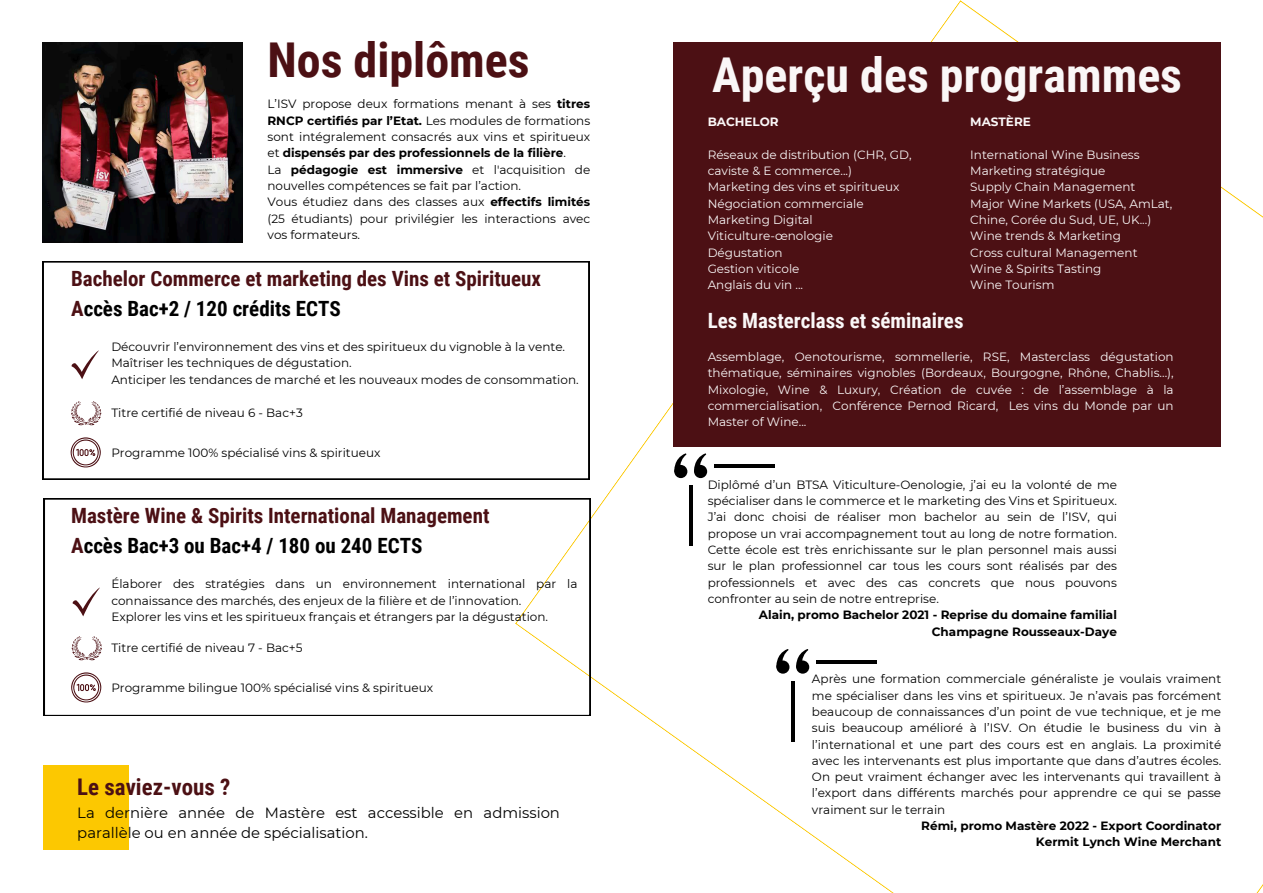
<style>
.page{position:relative;width:1263px;height:893px;background:#fff}
.page>*{position:absolute;margin:0;border:0;box-sizing:border-box;transform-origin:0 0}
.t1{font:700 48px "Roboto Condensed";color:#faf7f7}
.t2{font:700 48px "Roboto Condensed";color:#4c1014}
.t3{font:700 22.88px "Roboto Condensed";color:#4c1014}
.t4{font:700 21px/29.2px "Roboto Condensed";color:#4c1014}
.t5{font:700 21px "Roboto Condensed";color:#faf7f7}
.t6{font:14.85px/20.2px "Montserrat";color:#000}
.t7{font:12px/16.4px "Montserrat";color:#000}
.t8{font:12px/16.4px "Montserrat";color:#faf7f7}
.t9{font:700 12px/16.4px "Montserrat";color:#000;text-align:right}
.t10{font:700 12px "Montserrat";color:#faf7f7}
.s1{font-weight:700}
.s2{color:#000}
</style>
<div class="page">
<div style="left:43px;top:765px;width:86px;height:84px;background:#fcc801"></div>
<div style="left:673px;top:42px;width:548px;height:404px;background:#4c1014"></div>
<svg style="left:43px;top:261px;width:546px;height:218px"></svg>
<svg style="left:71px;top:401px;width:30px;height:24px"></svg>
<img style="left:43px;top:42px;width:200px;height:200px">
<svg style="left:44px;top:498px;width:546px;height:218px"></svg>
<svg style="left:71px;top:348px;width:30px;height:31px"></svg>
<svg style="left:71px;top:434px;width:30px;height:38px"></svg>
<svg style="left:72px;top:636px;width:30px;height:24px"></svg>
<svg style="left:72px;top:585px;width:30px;height:31px"></svg>
<svg style="left:71px;top:669px;width:30px;height:38px"></svg>
<svg style="left:694px;top:465px;width:13px;height:13px"></svg>
<svg style="left:694px;top:453px;width:12px;height:23px"></svg>
<svg style="left:674px;top:465px;width:13px;height:13px"></svg>
<svg style="left:674px;top:453px;width:13px;height:23px"></svg>
<hr style="left:689px;top:485px;width:3px;height:61px;background:#000">
<hr style="left:714px;top:464px;width:61px;height:3px;background:#000">
<div style="left:796px;top:660px;width:13px;height:13px;background:#000;border-radius:50%"></div>
<svg style="left:796px;top:649px;width:13px;height:22px"></svg>
<div style="left:776px;top:660px;width:13px;height:13px;background:#000;border-radius:50%"></div>
<svg style="left:776px;top:649px;width:13px;height:22px"></svg>
<hr style="left:791px;top:680px;width:3px;height:61px;background:#000">
<hr style="left:816px;top:660px;width:61px;height:3px;background:#000">
<h1 class="t2" style="left:267px;top:33px;width:264px">Nos diplômes</h1>
<p class="t7" style="left:267px;top:96px;width:324px">L’ISV propose deux formations menant à ses <span class="s1">titres RNCP certifiés par l’Etat.</span> Les modules de formations sont intégralement consacrés aux vins et spiritueux et <span class="s1">dispensés par des professionnels de la filière</span>.<br>La <span class="s1">pédagogie est immersive</span> et l'acquisition de nouvelles compétences se fait par l’action.<br>Vous étudiez dans des classes aux <span class="s1">effectifs limités </span>(25 étudiants) pour privilégier les interactions avec vos formateurs.</p>
<h3 class="t4" style="left:71px;top:264px;width:471px">Bachelor Commerce et marketing des Vins et Spiritueux<br>A<span class="s2">ccès Bac+2 / 120 crédits ECTS</span></h3>
<p class="t7" style="left:111px;top:339px;width:469px">Découvrir l’environnement des vins et des spiritueux du vignoble à la vente.<br>Maîtriser les techniques de dégustation.<br>Anticiper les tendances de marché et les nouveaux modes de consommation.</p>
<p class="t7" style="left:111px;top:404px;width:193px">Titre certifié de niveau 6 - Bac+3</p>
<p class="t7" style="left:111px;top:444px;width:271px">Programme 100% spécialisé vins &amp; spiritueux</p>
<h3 class="t4" style="left:71px;top:501px;width:420px">Mastère Wine &amp; Spirits International Management<br>A<span class="s2">ccès Bac+3 ou Bac+4 / 180 ou 240 ECTS</span></h3>
<p class="t7" style="left:111px;top:576px;width:468px">Élaborer des stratégies dans un environnement international par la connaissance des marchés, des enjeux de la filière et de l’innovation.<br>Explorer les vins et les spiritueux français et étrangers par la dégustation.</p>
<p class="t7" style="left:111px;top:639px;width:193px">Titre certifié de niveau 7 - Bac+5</p>
<p class="t7" style="left:111px;top:679px;width:323px">Programme bilingue 100% spécialisé vins &amp; spiritueux</p>
<h2 class="t3" style="left:77px;top:773px;width:154px">Le saviez-vous ?</h2>
<p class="t6" style="left:77px;top:802px;width:484px">La dernière année de Mastère est accessible en admission parallèle ou en année de spécialisation.</p>
<h1 class="t1" style="left:712px;top:47px;width:471px">Aperçu des programmes</h1>
<p class="t10" style="left:708px;top:115px;width:73px">BACHELOR</p>
<p class="t8" style="left:708px;top:146px;width:205px">Réseaux de distribution (CHR, GD, caviste &amp; E commerce...)<br>Marketing des vins et spiritueux<br>Négociation commerciale<br>Marketing Digital<br>Viticulture-œnologie<br>Dégustation<br>Gestion viticole<br>Anglais du vin ...</p>
<p class="t10" style="left:970px;top:115px;width:62px">MASTÈRE</p>
<p class="t8" style="left:970px;top:146px;width:204px">International Wine Business<br>Marketing stratégique<br>Supply Chain Management<br>Major Wine Markets (USA, AmLat,<br>Chine, Corée du Sud, UE, UK...)<br>Wine trends &amp; Marketing<br>Cross cultural Management<br>Wine &amp; Spirits Tasting<br>Wine Tourism</p>
<h3 class="t5" style="left:708px;top:309px;width:257px">Les Masterclass et séminaires</h3>
<p class="t8" style="left:708px;top:348px;width:467px;text-align:justify">Assemblage, Oenotourisme, sommellerie, RSE, Masterclass dégustation thématique, séminaires vignobles (Bordeaux, Bourgogne, Rhône, Chablis...), Mixologie, Wine &amp; Luxury, Création de cuvée : de l’assemblage à la commercialisation, Conférence Pernod Ricard, Les vins du Monde par un Master of Wine...</p>
<p class="t7" style="left:708px;top:476px;width:411px;text-align:justify">Diplômé d’un BTSA Viticulture-Oenologie, j’ai eu la volonté de me spécialiser dans le commerce et le marketing des Vins et Spiritueux.<br>J’ai donc choisi de réaliser mon bachelor au sein de l’ISV, qui propose un vrai accompagnement tout au long de notre formation.<br>Cette école est très enrichissante sur le plan personnel mais aussi sur le plan professionnel car tous les cours sont réalisés par des professionnels et avec des cas concrets que nous pouvons confronter au sein de notre entreprise.</p>
<p class="t9" style="left:759px;top:607px;width:359px">Alain, promo Bachelor 2021 - Reprise du domaine familial<br>Champagne Rousseaux-Daye</p>
<p class="t7" style="left:812px;top:671px;width:411px;text-align:justify">Après une formation commerciale généraliste je voulais vraiment me spécialiser dans les vins et spiritueux. Je n’avais pas forcément beaucoup de connaissances d’un point de vue technique, et je me suis beaucoup amélioré à l’ISV. On étudie le business du vin à l’international et une part des cours est en anglais. La proximité avec les intervenants est plus importante que dans d’autres écoles.<br>On peut vraiment échanger avec les intervenants qui travaillent à l’export dans différents marchés pour apprendre ce qui se passe vraiment sur le terrain</p>
<p class="t9" style="left:921px;top:817px;width:301px">Rémi, promo Mastère 2022 - Export Coordinator<br>Kermit Lynch Wine Merchant</p>
</div>
